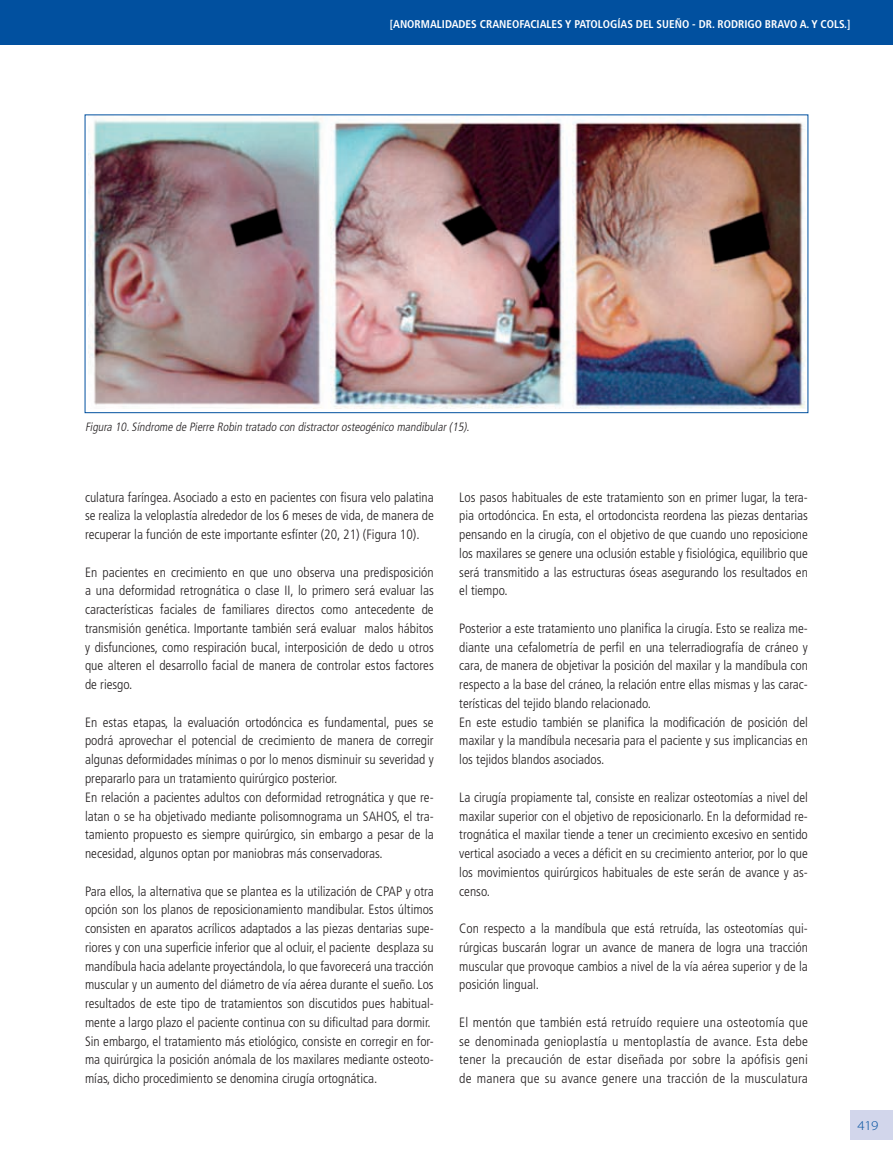
<style>
.page{position:relative;width:893px;height:1170px;background:#fff}
.page>*{position:absolute;margin:0;border:0;box-sizing:border-box;transform-origin:0 0}
.t1{font:300 condensed 13.5px/18.8px "Frutiger";color:#231f20;text-align:justify}
.t2{font:300 13.5px "Myriad Pro";color:#01509f;scale:1.1 1}
.t3{font:italic 300 condensed 12px "Frutiger";color:#231f20}
.t4{font:700 condensed 11.25px "Frutiger";color:#fff}
</style>
<div class="page">
<div style="left:850px;top:1110px;width:43px;height:30px;background:#d2d6eb"></div>
<div style="left:0;top:0;width:893px;height:44px;background:#01509f"></div>
<img style="left:88px;top:116px;width:718px;height:293px">
<p class="t4" style="left:390px;top:17px;width:462px">[ANORMALIDADES CRANEOFACIALES Y PATOLOGÍAS DEL SUEÑO - DR. RODRIGO BRAVO A. Y COLS.]</p>
<p class="t3" style="left:85px;top:419px;width:388px">Figura 10.Síndrome de Pierre Robin tratado con distractorosteogénico mandibular(15).</p>
<p class="t1" style="left:85px;top:487px;width:350px">culatura faríngea. Asociado a esto en pacientes con fisura velo palatina se realiza la veloplastía alrededor de los 6 meses de vida, de manera de recuperar la función de este importante esfínter (20, 21) (Figura 10).</p>
<p class="t1" style="left:85px;top:562px;width:350px">En pacientes en crecimiento en que uno observa una predisposición a una deformidad retrognática o clase II, lo primero será evaluar las características faciales de familiares directos como antecedente de transmisión genética. Importante también será evaluar malos hábitos y disfunciones, como respiración bucal, interposición de dedo u otros que alteren el desarrollo facial de manera de controlar estos factores de riesgo.</p>
<p class="t1" style="left:85px;top:712px;width:350px;text-align:left">En estas etapas, la evaluación ortodóncica es fundamental, pues se podrá aprovechar el potencial de crecimiento de manera de corregir algunas deformidades mínimas o por lo menos disminuir su severidad y prepararlo para un tratamiento quirúrgico posterior.<br>En relación a pacientes adultos con deformidad retrognática y que re&shy;latan o se ha objetivado mediante polisomnograma un SAHOS, el tra&shy;tamiento propuesto es siempre quirúrgico, sin embargo a pesar de la necesidad, algunos optan por maniobras más conservadoras.</p>
<p class="t1" style="left:85px;top:881px;width:350px;text-align:left">Para ellos, la alternativa que se plantea es la utilización de CPAP y otra opción son los planos de reposicionamiento mandibular. Estos últimos consisten en aparatos acrílicos adaptados a las piezas dentarias supe&shy;riores y con una superficie inferior que al ocluir, el paciente desplaza su mandíbula hacia adelante proyectándola, lo que favorecerá una tracción muscular y un aumento del diámetro de vía aérea durante el sueño. Los resultados de este tipo de tratamientos son discutidos pues habitual&shy;mente a largo plazo el paciente continua con su dificultad para dormir.<br>Sin embargo, el tratamiento más etiológico, consiste en corregir en for&shy;ma quirúrgica la posición anómala de los maxilares mediante osteoto&shy;mías, dicho procedimiento se denomina cirugía ortognática.</p>
<p class="t1" style="left:459px;top:487px;width:350px">Los pasos habituales de este tratamiento son en primer lugar, la tera&shy;pia ortodóncica. En esta, el ortodoncista reordena las piezas dentarias pensando en la cirugía, con el objetivo de que cuando uno reposicione los maxilares se genere una oclusión estable y fisiológica, equilibrio que será transmitido a las estructuras óseas asegurando los resultados en el tiempo.</p>
<p class="t1" style="left:459px;top:619px;width:350px;text-align:left">Posterior a este tratamiento uno planifica la cirugía. Esto se realiza me&shy;diante una cefalometría de perfil en una telerradiografía de cráneo y cara, de manera de objetivar la posición del maxilar y la mandíbula con respecto a la base del cráneo, la relación entre ellas mismas y las carac&shy;terísticas del tejido blando relacionado.<br>En este estudio también se planifica la modificación de posición del maxilar y la mandíbula necesaria para el paciente y sus implicancias en los tejidos blandos asociados.</p>
<p class="t1" style="left:459px;top:787px;width:350px">La cirugía propiamente tal, consiste en realizar osteotomías a nivel del maxilar superior con el objetivo de reposicionarlo. En la deformidad re&shy;trognática el maxilar tiende a tener un crecimiento excesivo en sentido vertical asociado a veces a déficit en su crecimiento anterior, por lo que los movimientos quirúrgicos habituales de este serán de avance y as&shy;censo.</p>
<p class="t1" style="left:459px;top:919px;width:350px">Con respecto a la mandíbula que está retruída, las osteotomías qui&shy;rúrgicas buscarán lograr un avance de manera de logra una tracción muscular que provoque cambios a nivel de la vía aérea superior y de la posición lingual.</p>
<p class="t1" style="left:459px;top:1012px;width:350px">El mentón que también está retruído requiere una osteotomía que se denominada genioplastía u mentoplastía de avance. Esta debe tener la precaución de estar diseñada por sobre la apófisis geni de manera que su avance genere una tracción de la musculatura</p>
<p class="t2" style="left:857px;top:1117px;width:21px">419</p>
</div>
